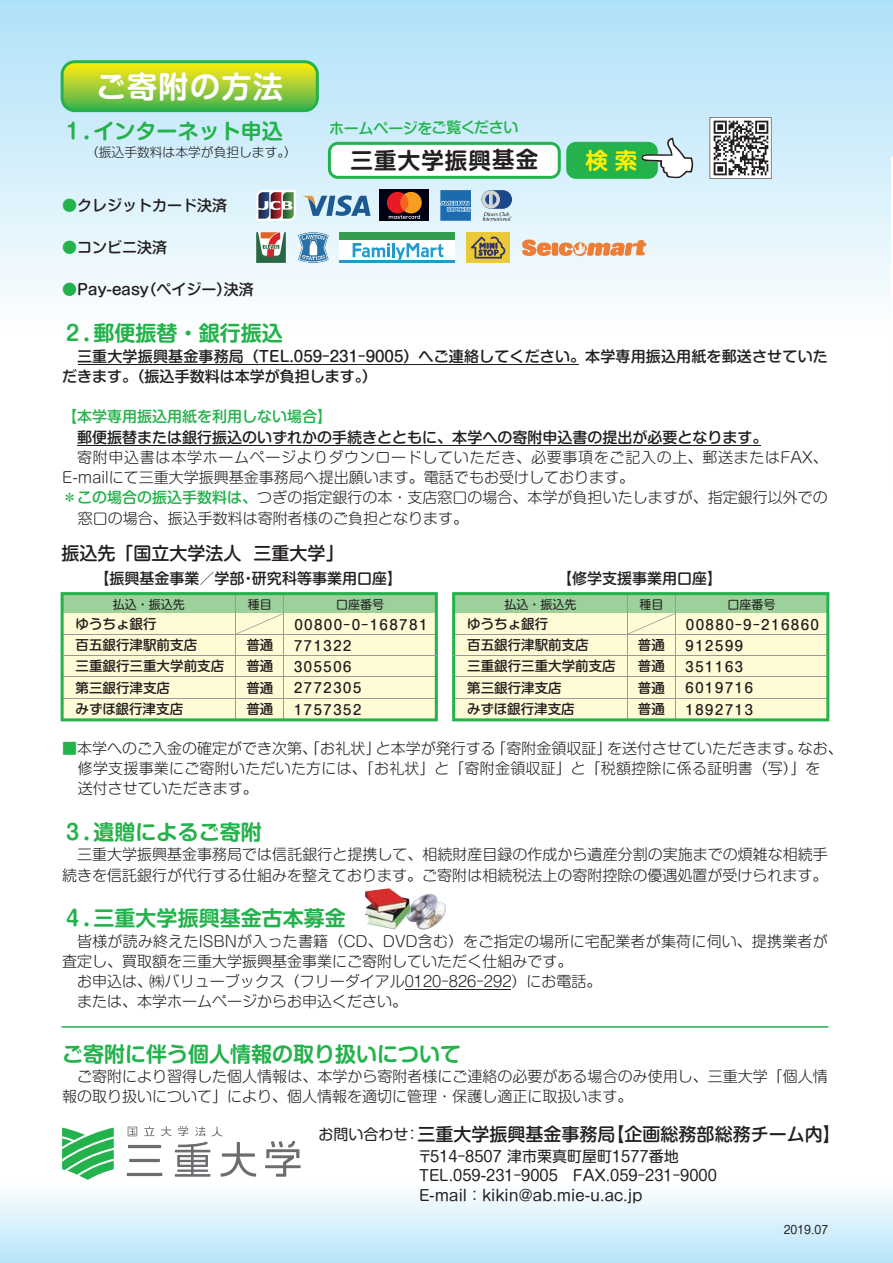
<style>
.page{position:relative;width:893px;height:1263px;background:#fff}
.page>*{position:absolute;margin:0;border:0;box-sizing:border-box;transform-origin:0 0}
.t1{font:30px "Shin M Go Pro De Bold 90 pv RKSJ H";letter-spacing:.05em;color:#fff}
.t2{font:22.5px "Shin M Go Pro De Bold 90 pv RKSJ H";letter-spacing:.045em;color:#231f20}
.t3{font:22.5px "Shin M Go Pro De Bold 90 pv RKSJ H";color:#fff101}
.t4{font:21px "Shin M Go Pro De Bold 90 pv RKSJ H";color:#23b24b}
.t5{font:18px "Shin M Go Pro Medium 90 pv RKSJ H";color:#231f20}
.t6{font:15px/20.2px "Shin M Go Pro Light 90 pv RKSJ H";color:#231f20}
.t7{font:15px/20.2px "Shin M Go Pro Medium 90 pv RKSJ H";color:#231f20}
.t8{font:15px/19.5px "Shin M Go Pro Regular 90 pv RKSJ H";color:#231f20}
.t9{font:15px "Shin M Go Pro Light 90 pv RKSJ H";letter-spacing:.045em;color:#231f20}
.t10{font:15px "Shin M Go Pro Medium 90 pv RKSJ H";color:#23b24b}
.t11{font:15px "Shin M Go Pro Medium 90 pv RKSJ H";letter-spacing:-.035em;color:#23b24b}
.t12{font:13.5px/21.3px "Shin M Go Pro Medium 90 pv RKSJ H";color:#231f20}
.t13{font:13.5px "Shin M Go Pro Medium 90 pv RKSJ H";letter-spacing:-.27em;color:#231f20}
.t14{font:13.5px "Shin M Go Pro Medium 90 pv RKSJ H";letter-spacing:.1em;color:#231f20}
.t15{font:12.75px "Shin M Go Pro Light 90 pv RKSJ H";color:#231f20}
.t16{font:12px "Shin M Go Pro Regular 90 pv RKSJ H";color:#231f20}
.t17{font:11.25px "Shin M Go Pro Regular 90 pv RKSJ H";color:#231f20}
.s1{color:#23b24b}
.s2{font-family:"Shin M Go Pro Medium 90 pv RKSJ H";color:#23b24b}
.s3{font-family:"Shin M Go Pro Regular 90 pv RKSJ H";font-size:15px}
</style>
<div class="page">
<div style="left:0;top:0;width:892px;height:336px;background:linear-gradient(to bottom,#aee1f9,#fefefe)"></div>
<div style="left:0;top:1182px;width:892px;height:81px;background:linear-gradient(to bottom,#fefffe,#b7e4f9)"></div>
<svg style="left:440px;top:190px;width:31px;height:31px"></svg>
<svg style="left:302px;top:195px;width:68px;height:21px"></svg>
<svg style="left:256px;top:190px;width:40px;height:31px"></svg>
<div style="left:481px;top:190px;width:31px;height:19px;background:#1b4888;border-radius:9px"></div>
<svg style="left:481px;top:190px;width:19px;height:19px"></svg>
<svg style="left:485px;top:194px;width:11px;height:11px"></svg>
<svg style="left:482px;top:212px;width:29px;height:9px"></svg>
<div style="left:466px;top:232px;width:44px;height:31px;background:#eac93a"></div>
<svg style="left:471px;top:236px;width:34px;height:23px"></svg>
<svg style="left:256px;top:232px;width:30px;height:31px"></svg>
<svg style="left:298px;top:231px;width:30px;height:33px"></svg>
<svg style="left:522px;top:240px;width:125px;height:16px;background:#ebad85"></svg>
<div style="left:340px;top:232px;width:115px;height:31px;background:#fff"></div>
<div style="left:340px;top:232px;width:115px;height:8px;background:#349e4e"></div>
<svg style="left:352px;top:243px;width:91px;height:17px"></svg>
<hr style="left:340px;top:260px;width:115px;height:3px;background:#239ace">
<div style="left:379px;top:189px;width:50px;height:32px;background:#000015"></div>
<svg style="left:387px;top:192px;width:35px;height:27px"></svg>
<svg style="left:328px;top:142px;width:232px;height:37px"></svg>
<svg style="left:566px;top:138px;width:127px;height:41px;background:#64c185"></svg>
<svg style="left:62px;top:1128px;width:52px;height:52px"></svg>
<svg style="left:127px;top:1126px;width:173px;height:51px"></svg>
<hr style="left:61px;top:1026px;width:767px;height:2px;background:#23b24b">
<svg style="left:61px;top:592px;width:377px;height:129px;background:#e1eec4"></svg>
<svg style="left:236px;top:613px;width:48px;height:22px"></svg>
<hr style="left:62px;top:655px;width:374px;height:1px;background:#989a9e">
<svg style="left:452px;top:592px;width:377px;height:129px;background:#e1eec4"></svg>
<svg style="left:627px;top:613px;width:48px;height:22px"></svg>
<hr style="left:453px;top:655px;width:374px;height:1px;background:#989a9e">
<svg style="left:61px;top:60px;width:258px;height:52px;background:#92cb38"></svg>
<hr style="left:78px;top:364px;width:500px;height:1px;background:#231f20">
<hr style="left:78px;top:445px;width:683px;height:1px;background:#231f20">
<img style="left:365px;top:888px;width:81px;height:42px">
<hr style="left:405px;top:989px;width:106px;height:1px;background:#231f20">
<svg style="left:891px;top:101px;width:1px;height:235px"></svg>
<img style="left:710px;top:117px;width:61px;height:62px">
<h1 class="t1" style="left:96px;top:75px;width:188px">ご寄附の方法</h1>
<p class="t11" style="left:329px;top:122px;width:191px">ホームページをご覧ください</p>
<h2 class="t2" style="left:350px;top:152px;width:189px">三重大学振興基金</h2>
<h3 class="t4" style="left:62px;top:123px;width:222px">１．インターネット申込</h3>
<p class="t15" style="left:86px;top:148px;width:212px">（振込手数料は本学が負担します。）</p>
<p class="t7" style="left:62px;top:197px;width:167px"><span class="s1">●</span>クレジットカード決済</p>
<p class="t7" style="left:62px;top:239px;width:107px"><span class="s1">●</span>コンビニ決済</p>
<p class="t7" style="left:62px;top:281px;width:193px"><span class="s1">●</span>Pay-easy（ペイジー）決済</p>
<h3 class="t4" style="left:62px;top:326px;width:222px">２．郵便振替・銀行振込</h3>
<p class="t7" style="left:62px;top:348px;width:767px;text-indent:15px">三重大学振興基金事務局（TEL.059‒231‒9005）へご連絡してください。本学専用振込用紙を郵送させていただきます。（振込手数料は本学が負担します。）</p>
<p class="t10" style="left:62px;top:411px;width:272px">【本学専用振込用紙を利用しない場合】</p>
<p class="t7" style="left:77px;top:429px;width:692px">郵便振替または銀行振込のいずれかの手続きとともに、本学への寄附申込書の提出が必要となります。</p>
<p class="t9" style="left:62px;top:452px;width:767px">　寄附申込書は本学ホームページよりダウンロードしていただき、必要事項をご記入の上、郵送またはFAX、</p>
<p class="t6" style="left:62px;top:469px;width:573px">E-mailにて三重大学振興基金事務局へ提出願います。電話でもお受けしております。</p>
<p class="t6" style="left:62px;top:490px;width:767px"><span class="s2">＊この場合の振込手数料は、</span>つぎの指定銀行の本・支店窓口の場合、本学が負担いたしますが、指定銀行以外での</p>
<p class="t6" style="left:78px;top:510px;width:392px">窓口の場合、振込手数料は寄附者様のご負担となります。</p>
<h2 class="t3" style="left:585px;top:152px;width:53px">検索</h2>
<p class="t5" style="left:62px;top:546px;width:283px">振込先「国立大学法人 三重大学」</p>
<p class="t7" style="left:94px;top:571px;width:309px">【振興基金事業／学部・研究科等事業用口座】</p>
<p class="t7" style="left:557px;top:571px;width:166px">【修学支援事業用口座】</p>
<p class="t16" style="left:113px;top:600px;width:73px">払込・振込先</p>
<p class="t16" style="left:248px;top:600px;width:25px">種目</p>
<p class="t16" style="left:336px;top:600px;width:49px">口座番号</p>
<p class="t16" style="left:504px;top:600px;width:73px">払込・振込先</p>
<p class="t16" style="left:639px;top:600px;width:25px">種目</p>
<p class="t16" style="left:727px;top:600px;width:49px">口座番号</p>
<p class="t12" style="left:76px;top:615px;width:83px">ゆうちょ銀行</p>
<p class="t14" style="left:294px;top:619px;width:135px">00800-0-168781</p>
<p class="t12" style="left:467px;top:615px;width:82px">ゆうちょ銀行</p>
<p class="t14" style="left:686px;top:619px;width:135px">00880-9-216860</p>
<p class="t12" style="left:76px;top:636px;width:123px">百五銀行津駅前支店</p>
<p class="t12" style="left:246px;top:636px;width:28px">普通</p>
<p class="t12" style="left:291px;top:637px;width:64px">７７１３２２</p>
<p class="t12" style="left:467px;top:636px;width:123px">百五銀行津駅前支店</p>
<p class="t12" style="left:638px;top:636px;width:28px">普通</p>
<p class="t12" style="left:683px;top:637px;width:64px">９１２５９９</p>
<p class="t12" style="left:76px;top:657px;width:150px">三重銀行三重大学前支店</p>
<p class="t12" style="left:76px;top:679px;width:96px">第三銀行津支店</p>
<p class="t12" style="left:246px;top:657px;width:28px">普通普通</p>
<p class="t12" style="left:291px;top:658px;width:64px">３０５５０６</p>
<p class="t13" style="left:291px;top:683px;width:74px">２７７２３０５</p>
<p class="t12" style="left:467px;top:657px;width:150px">三重銀行三重大学前支店</p>
<p class="t12" style="left:467px;top:679px;width:96px">第三銀行津支店</p>
<p class="t12" style="left:638px;top:657px;width:28px">普通普通</p>
<p class="t12" style="left:683px;top:658px;width:64px">３５１１６３</p>
<p class="t13" style="left:683px;top:683px;width:74px">６０１９７１６</p>
<p class="t12" style="left:76px;top:700px;width:109px">みずほ銀行津支店</p>
<p class="t12" style="left:246px;top:700px;width:28px">普通</p>
<p class="t13" style="left:291px;top:704px;width:74px">１７５７３５２</p>
<p class="t12" style="left:467px;top:700px;width:109px">みずほ銀行津支店</p>
<p class="t12" style="left:638px;top:700px;width:28px">普通</p>
<p class="t13" style="left:683px;top:704px;width:74px">１８９２７１３</p>
<p class="t6" style="left:78px;top:740px;width:766px;text-indent:-16px"><span class="s1">■</span>本学へのご入金の確定ができ次第、「お礼状」と本学が発行する「寄附金領収証」を送付させていただきます。なお、修学支援事業にご寄附いただいた方には、「お礼状」と「寄附金領収証」と「税額控除に係る証明書（写）」を<br>送付させていただきます。</p>
<h3 class="t4" style="left:62px;top:824px;width:201px">３．遺贈によるご寄附</h3>
<p class="t6" style="left:62px;top:847px;width:767px">　三重大学振興基金事務局では信託銀行と提携して、相続財産目録の作成から遺産分割の実施までの煩雑な相続手続きを信託銀行が代行する仕組みを整えております。ご寄附は相続税法上の寄附控除の優遇処置が受けられます。</p>
<h3 class="t4" style="left:62px;top:911px;width:285px">４．三重大学振興基金古本募金</h3>
<p class="t6" style="left:62px;top:933px;width:767px">　皆様が読み終えたISBNが入った書籍（CD、DVD含む）をご指定の場所に宅配業者が集荷に伺い、提携業者が査定し、買取額を三重大学振興基金事業にご寄附していただく仕組みです。<br>　お申込は、㈱バリューブックス（フリーダイアル0120‒826‒292）にお電話。<br>　または、本学ホームページからお申込ください。</p>
<h3 class="t4" style="left:62px;top:1046px;width:401px">ご寄附に伴う個人情報の取り扱いについて</h3>
<p class="t6" style="left:62px;top:1068px;width:767px">　ご寄附により習得した個人情報は、本学から寄附者様にご連絡の必要がある場合のみ使用し、三重大学「個人情報の取り扱いについて」により、個人情報を適切に管理・保護し適正に取扱います。</p>
<p class="t5" style="left:318px;top:1127px;width:523px"><span class="s3">お問い合わせ：</span>三重大学振興基金事務局【企画総務部総務チーム内】</p>
<p class="t8" style="left:417px;top:1148px;width:301px">〒514-8507 津市栗真町屋町1577番地<br>TEL.059-231-9005　FAX.059-231-9000<br>E-mail：kikin@ab.mie-u.ac.jp</p>
<p class="t17" style="left:783px;top:1225px;width:46px">2019.07</p>
</div>
